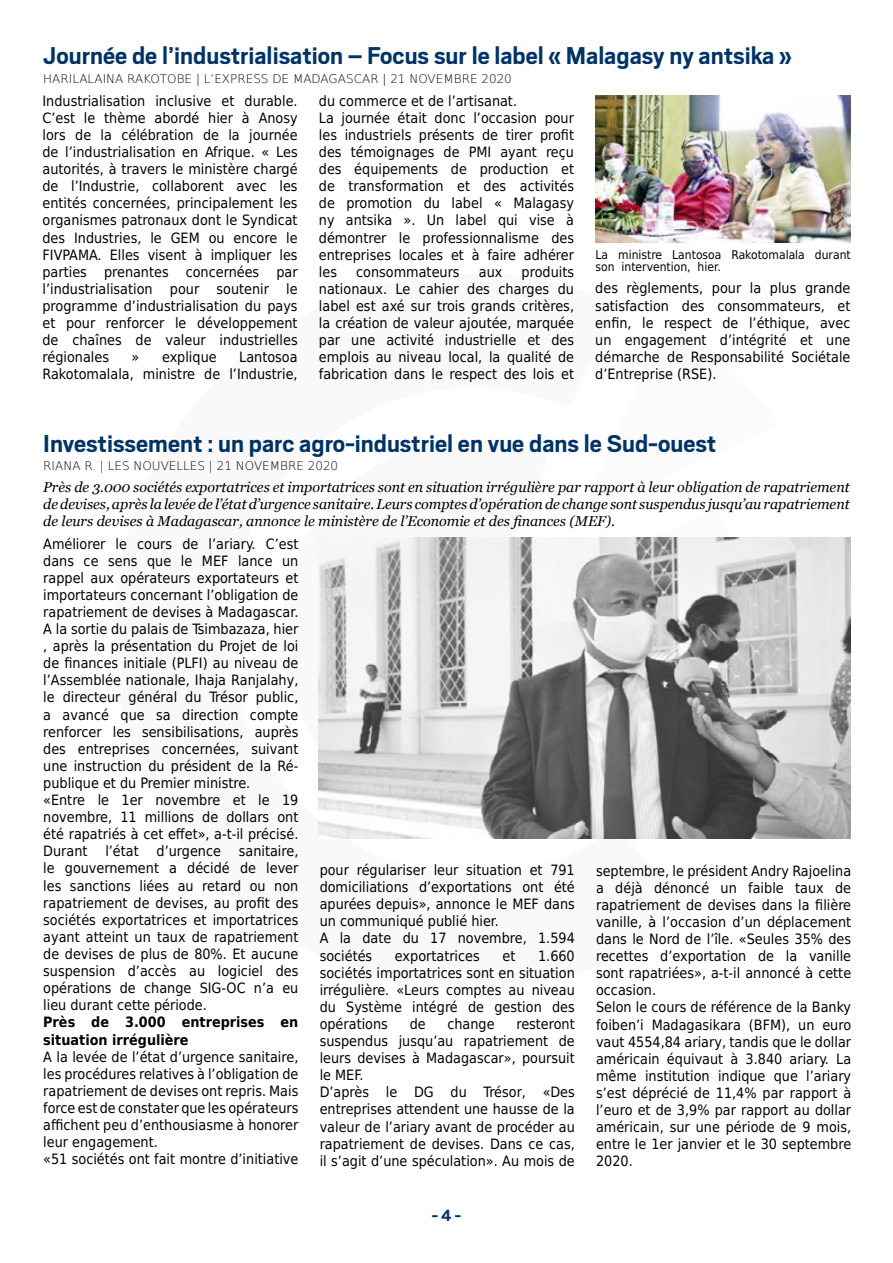
<style>
.page{position:relative;width:893px;height:1263px;background:#fff}
.page>*{position:absolute;margin:0;border:0;box-sizing:border-box;transform-origin:0 0}
.Titre{font:700 27px "Scout";color:#036}
.t1{font:700 18px "Scout";color:#036}
.Intertitre{font:14.25px/17.1px "DejaVu Sans Condensed";color:#000;text-align:justify}
.Chapo{font:italic 14.25px/17.1px "Georgia";color:#000;text-align:justify}
.Intertitre-2{font:700 14.25px/17.1px "DejaVu Sans Condensed";color:#000}
.Signature{font:200 12px "DejaVu Sans";color:#000}
.Légende{font:12px/12px "DejaVu Sans Condensed";color:#000}
</style>
<div class="page">
<img style="left:595px;top:96px;width:255px;height:146px">
<img style="left:319px;top:538px;width:532px;height:301px">
<p class="Titre" style="left:43px;top:38px;width:750px">Journée de l’industrialisation – Focus sur le label « Malagasy ny antsika »</p>
<p class="Signature" style="left:43px;top:70px;width:470px">HARILALAINA RAKOTOBE | L’EXPRESS DE MADAGASCAR | 21 NOVEMBRE 2020</p>
<p class="Intertitre" style="left:43px;top:92px;width:257px">Industrialisation inclusive et durable.<br>C’est le thème abordé hier à Anosy lors de la célébration de la journée de l’industrialisation en Afrique. « Les autorités, à travers le ministère chargé de l’Industrie, collaborent avec les entités concernées, principalement les organismes patronaux dont le Syndicat des Industries, le GEM ou encore le FIVPAMA. Elles visent à impliquer les parties prenantes concernées par l’industrialisation pour soutenir le programme d’industrialisation du pays et pour renforcer le développement de chaînes de valeur industrielles régionales</p>
<p class="Intertitre" style="left:319px;top:92px;width:200px">du commerce et de l’artisanat.</p>
<p class="Intertitre" style="left:319px;top:109px;width:257px">La journée était donc l’occasion pour les industriels présents de tirer profit des témoignages de PMI ayant reçu des équipements de production et de transformation et des activités de promotion du label « Malagasy ny antsika ». Un label qui vise à démontrer le professionnalisme des entreprises locales et à faire adhérer les</p>
<p class="Légende" style="left:596px;top:249px;width:257px">La ministre Lantosoa Rakotomalala durant son intervention, hier.</p>
<p class="Intertitre" style="left:319px;top:263px;width:257px;text-indent:203px">produits nationaux. Le cahier des charges du label est axé sur trois grands critères, la création de valeur ajoutée, marquée par une activité industrielle et des emplois au niveau local, la qualité de fabrication dans le respect des lois et</p>
<p class="Intertitre" style="left:356px;top:263px;width:105px">consommateurs</p>
<p class="Intertitre" style="left:479px;top:263px;width:25px">aux</p>
<p class="Intertitre" style="left:595px;top:279px;width:257px">des règlements, pour la plus grande satisfaction des consommateurs, et enfin, le respect de l’éthique, avec un engagement d’intégrité et une démarche de Responsabilité Sociétale d’Entreprise (RSE).</p>
<p class="Intertitre" style="left:132px;top:348px;width:87px">» explique</p>
<p class="Intertitre" style="left:43px;top:348px;width:257px;text-align:right">Lantosoa<br>Rakotomalala, ministre de l’Industrie,</p>
<p class="Titre" style="left:43px;top:426px;width:674px">Investissement : un parc agro-industriel en vue dans le Sud-ouest</p>
<p class="Signature" style="left:43px;top:457px;width:296px">RIANA R. | LES NOUVELLES | 21 NOVEMBRE 2020</p>
<p class="Chapo" style="left:43px;top:478px;width:808px">Près de 3.000 sociétés exportatrices et importatrices sont en situation irrégulière par rapport à leur obligation de rapatriement de devises, après la levée de l’état d’urgence sanitaire. Leurs comptes d’opération de change sont suspendus jusqu’au rapatriement de leurs devises à Madagascar, annonce le ministère de l’Economie et des finances (MEF).</p>
<p class="Intertitre" style="left:43px;top:534px;width:257px">Améliorer le cours de l’ariary. C’est dans ce sens que le MEF lance un rappel aux opérateurs exportateurs et importateurs concernant l’obligation de rapatriement de devises à Madagascar.<br>A la sortie du palais de Tsimbazaza, hier , après la présentation du Projet de loi de finances initiale (PLFI) au niveau de l’Assemblée nationale, Ihaja Ranjalahy, le directeur général du Trésor public, a avancé que sa direction compte renforcer les sensibilisations, auprès des entreprises concernées, suivant une instruction du président de la Ré&shy;publique et du Premier ministre.</p>
<p class="Intertitre" style="left:43px;top:791px;width:257px">«Entre le 1er novembre et le 19 novembre, 11 millions de dollars ont été rapatriés à cet effet», a-t-il précisé.<br>Durant l’état d’urgence sanitaire, le gouvernement a décidé de lever les sanctions liées au retard ou non rapatriement de devises, au profit des sociétés exportatrices et importatrices ayant atteint un taux de rapatriement de devises de plus de 80%. Et aucune suspension d’accès au logiciel des opérations de change SIG-OC n’a eu lieu durant cette période.</p>
<p class="Intertitre-2" style="left:43px;top:1013px;width:257px">Près de 3.000 entreprises en situation irrégulière</p>
<p class="Intertitre" style="left:43px;top:1047px;width:257px">A la levée de l’état d’urgence sanitaire, les procédures relatives à l’obligation de rapatriement de devises ont repris. Mais force est de constater que les opérateurs affichent peu d’enthousiasme à honorer leur engagement.</p>
<p class="Intertitre" style="left:43px;top:1150px;width:257px">«51 sociétés ont fait montre d’initiative</p>
<p class="Intertitre" style="left:320px;top:861px;width:257px">pour régulariser leur situation et 791 domiciliations d’exportations ont été apurées depuis», annonce le MEF dans un communiqué publié hier.</p>
<p class="Intertitre" style="left:320px;top:929px;width:257px">A la date du 17 novembre, 1.594 sociétés</p>
<p class="Intertitre" style="left:395px;top:946px;width:86px">exportatrices</p>
<p class="Intertitre" style="left:502px;top:946px;width:14px">et</p>
<p class="Intertitre" style="left:320px;top:946px;width:257px;text-indent:218px">1.660 sociétés importatrices sont en situation irrégulière. «Leurs comptes au niveau du Système intégré de gestion des opérations</p>
<p class="Intertitre" style="left:410px;top:1015px;width:18px">de</p>
<p class="Intertitre" style="left:447px;top:1015px;width:49px">change</p>
<p class="Intertitre" style="left:320px;top:1015px;width:257px;text-indent:197px">resteront suspendus jusqu’au rapatriement de leurs devises à Madagascar», poursuit le MEF.</p>
<p class="Intertitre" style="left:320px;top:1083px;width:257px">D’après le DG du Trésor, «Des entreprises attendent une hausse de la valeur de l’ariary avant de procéder au rapatriement de devises. Dans ce cas, il s’agit d’une spéculation». Au mois de</p>
<p class="t1" style="left:432px;top:1204px;width:31px">- 4 -</p>
<p class="Intertitre" style="left:596px;top:861px;width:257px">septembre, le président Andry Rajoelina a déjà dénoncé un faible taux de rapatriement de devises dans la filière vanille, à l’occasion d’un déplacement dans le Nord de l’île. «Seules 35% des recettes d’exportation de la vanille sont rapatriées», a-t-il annoncé à cette occasion.</p>
<p class="Intertitre" style="left:596px;top:998px;width:257px">Selon le cours de référence de la Banky foiben’i Madagasikara (BFM), un euro vaut 4554,84 ariary, tandis que le dollar américain équivaut à 3.840 ariary. La même institution indique que l’ariary s’est déprécié de 11,4% par rapport à l’euro et de 3,9% par rapport au dollar américain, sur une période de 9 mois, entre le 1er janvier et le 30 septembre 2020.</p>
</div>
